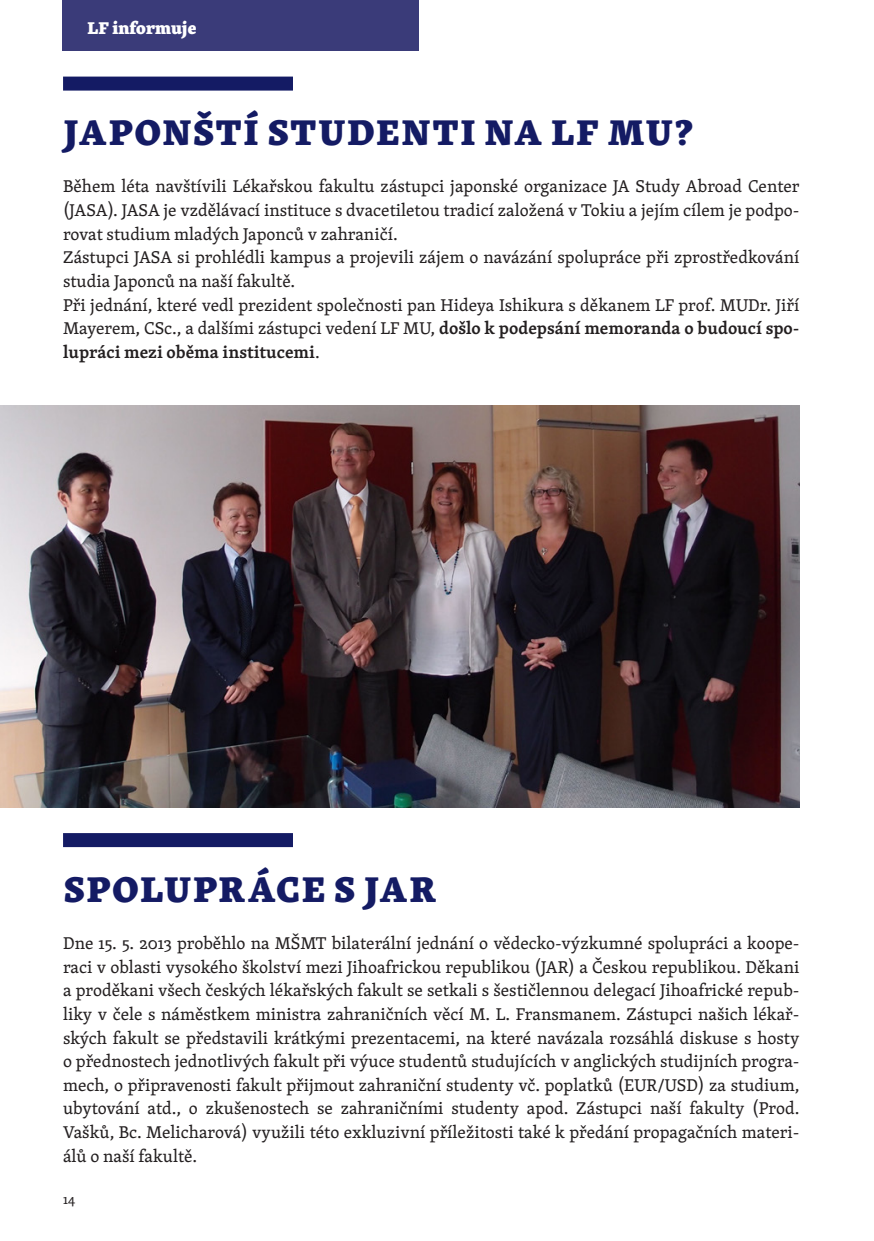
<style>
.page{position:relative;width:874px;height:1241px;background:#fff}
.page>*{position:absolute;margin:0;border:0;box-sizing:border-box;transform-origin:0 0}
.nadpis_H1{font:700 expanded 36.75px "Skolar Latin Pro";letter-spacing:.055em;color:#141b64}
.text{font:17.5px/23.6px "Skolar Latin Pro";color:#231f20;text-align:justify}
.ZÁLOŽKA{font:700 expanded 17.5px "Skolar Latin Pro";color:#fff}
.t1{font:14px "Skolar Latin Pro";color:#231f20}
.s1{font-weight:600}
</style>
<div class="page">
<div style="left:63px;top:77px;width:230px;height:14px;background:#141b64"></div>
<img style="left:0;top:405px;width:799px;height:402px">
<div style="left:63px;top:833px;width:230px;height:14px;background:#141b64"></div>
<div style="left:63px;top:0;width:355px;height:51px;background:#3a3b79"></div>
<p class="ZÁLOŽKA" style="left:87px;top:14px;width:110px">LF informuje</p>
<p class="nadpis_H1" style="left:64px;top:102px;width:630px">JAPONŠTÍ STUDENTI NA LF MU?</p>
<p class="text" style="left:63px;top:174px;width:737px">Během léta navštívili Lékařskou fakultu zástupci japonské organizace JA Study Abroad Center (JASA). JASA je vzdělávací instituce s dvacetiletou tradicí založená v Tokiu a jejím cílem je podpo&shy;rovat studium mladých Japonců v zahraničí.</p>
<p class="text" style="left:63px;top:245px;width:737px">Zástupci JASA si prohlédli kampus a projevili zájem o navázání spolupráce při zprostředkování studia Japonců na naší fakultě.</p>
<p class="text" style="left:63px;top:292px;width:737px">Při jednání, které vedl prezident společnosti pan Hideya Ishikura s děkanem LF prof. MUDr. Jiří Mayerem, CSc., a dalšími zástupci vedení LF MU, <span class="s1">došlo k podepsání memoranda o budoucí spo&shy;lupráci mezi oběma institucemi</span>.</p>
<p class="nadpis_H1" style="left:64px;top:858px;width:373px">SPOLUPRÁCE S JAR</p>
<p class="text" style="left:63px;top:930px;width:737px">Dne 15. 5. 2013 proběhlo na MŠMT bilaterální jednání o vědecko-výzkumné spolupráci a koope&shy;raci v oblasti vysokého školství mezi Jihoafrickou republikou (JAR) a Českou republikou. Děkani a proděkani všech českých lékařských fakult se setkali s šestičlennou delegací Jihoafrické repub&shy;liky v čele s náměstkem ministra zahraničních věcí M. L. Fransmanem. Zástupci našich lékař&shy;ských fakult se představili krátkými prezentacemi, na které navázala rozsáhlá diskuse s hosty o přednostech jednotlivých fakult při výuce studentů studujících v anglických studijních progra&shy;mech, o připravenosti fakult přijmout zahraniční studenty vč. poplatků (EUR/USD) za studium, ubytování atd., o zkušenostech se zahraničními studenty apod. Zástupci naší fakulty (Prod.<br>Vašků, Bc. Melicharová) využili této exkluzivní příležitosti také k předání propagačních materi&shy;álů o naší fakultě.</p>
<p class="t1" style="left:63px;top:1188px;width:13px">14</p>
</div>
